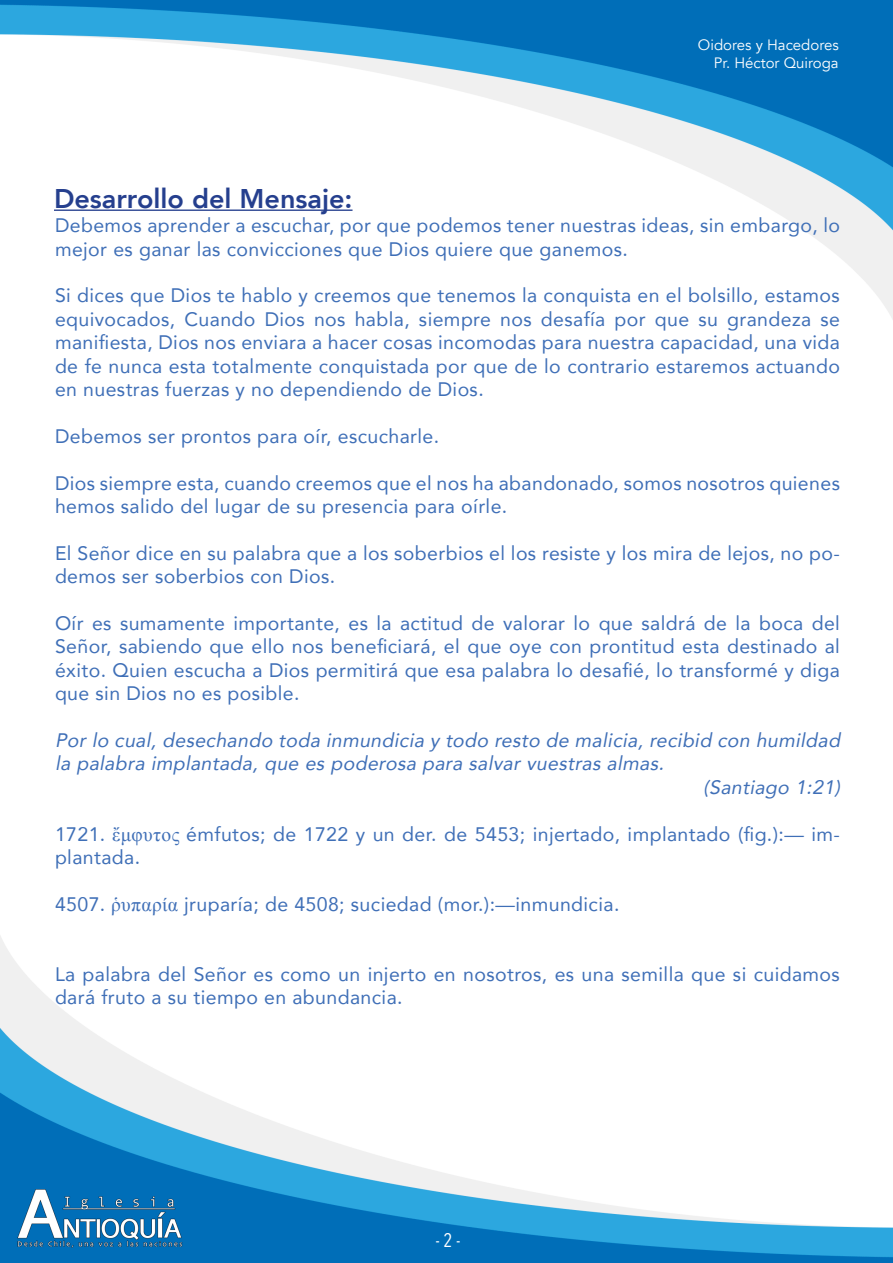
<style>
.page{position:relative;width:893px;height:1263px;background:#fff}
.page>*{position:absolute;margin:0;border:0;box-sizing:border-box;transform-origin:0 0}
.t1{font:800 27px "Avenir";color:#253f8e}
.t2{font:19.5px/23.4px "Avenir";letter-spacing:.02em;color:#3f6fb7}
.t3{font:italic 19.5px/23.4px "Avenir";color:#3f6fb7}
.t4{font:19.5px "Avenir Next Condensed";color:#fff}
.t5{font:15px "Avenir";color:#fff}
.s1{font-family:"Times New Roman"}
</style>
<div class="page">
<img style="left:0;top:0;width:893px;height:1263px">
<hr style="left:54px;top:210px;width:299px;height:1px;background:#253f8e">
<p class="t1" style="left:54px;top:178px;width:300px">Desarrollo del Mensaje:</p>
<p class="t5" style="left:698px;top:36px;width:142px">Oidores y Hacedores</p>
<p class="t5" style="left:714px;top:54px;width:126px">Pr. Héctor Quiroga</p>
<p class="t2" style="left:55px;top:213px;width:787px">Debemos aprender a escuchar, por que podemos tener nuestras ideas, sin embargo, lo mejor es ganar las convicciones que Dios quiere que ganemos.</p>
<p class="t2" style="left:55px;top:283px;width:786px;text-align:justify">Si dices que Dios te hablo y creemos que tenemos la conquista en el bolsillo, estamos equivocados, Cuando Dios nos habla, siempre nos desafía por que su grandeza se manifiesta, Dios nos enviara a hacer cosas incomodas para nuestra capacidad, una vida de fe nunca esta totalmente conquistada por que de lo contrario estaremos actuando en nuestras fuerzas y no dependiendo de Dios.</p>
<p class="t2" style="left:55px;top:424px;width:386px">Debemos ser prontos para oír, escucharle.</p>
<p class="t2" style="left:55px;top:470px;width:786px">Dios siempre esta, cuando creemos que el nos ha abandonado, somos nosotros quienes hemos salido del lugar de su presencia para oírle.</p>
<p class="t2" style="left:55px;top:541px;width:786px">El Señor dice en su palabra que a los soberbios el los resiste y los mira de lejos, no po&shy;demos ser soberbios con Dios.</p>
<p class="t2" style="left:55px;top:611px;width:786px;text-align:justify">Oír es sumamente importante, es la actitud de valorar lo que saldrá de la boca del Señor, sabiendo que ello nos beneficiará, el que oye con prontitud esta destinado al éxito. Quien escucha a Dios permitirá que esa palabra lo desafié, lo transformé y diga que sin Dios no es posible.</p>
<p class="t3" style="left:55px;top:728px;width:792px">Porlo cual,desechando toda inmundicia y todo resto de malicia,recibid con humildad la palabra implantada,que espoderosa para salvarvuestrasalmas.</p>
<p class="t3" style="left:703px;top:775px;width:143px">(Santiago 1:21)</p>
<p class="t2" style="left:55px;top:821px;width:786px">1721. <span class="s1">ἔμφυτος</span> émfutos; de 1722 y un der. de 5453; injertado, implantado (fig.):— im&shy;plantada.</p>
<p class="t2" style="left:55px;top:892px;width:566px">4507. <span class="s1">ῥυπαρία</span> jruparía; de 4508; suciedad (mor.):—inmundicia.</p>
<p class="t2" style="left:55px;top:962px;width:786px">La palabra del Señor es como un injerto en nosotros, es una semilla que si cuidamos dará fruto a su tiempo en abundancia.</p>
<p class="t4" style="left:435px;top:1224px;width:27px">- 2 -</p>
</div>
